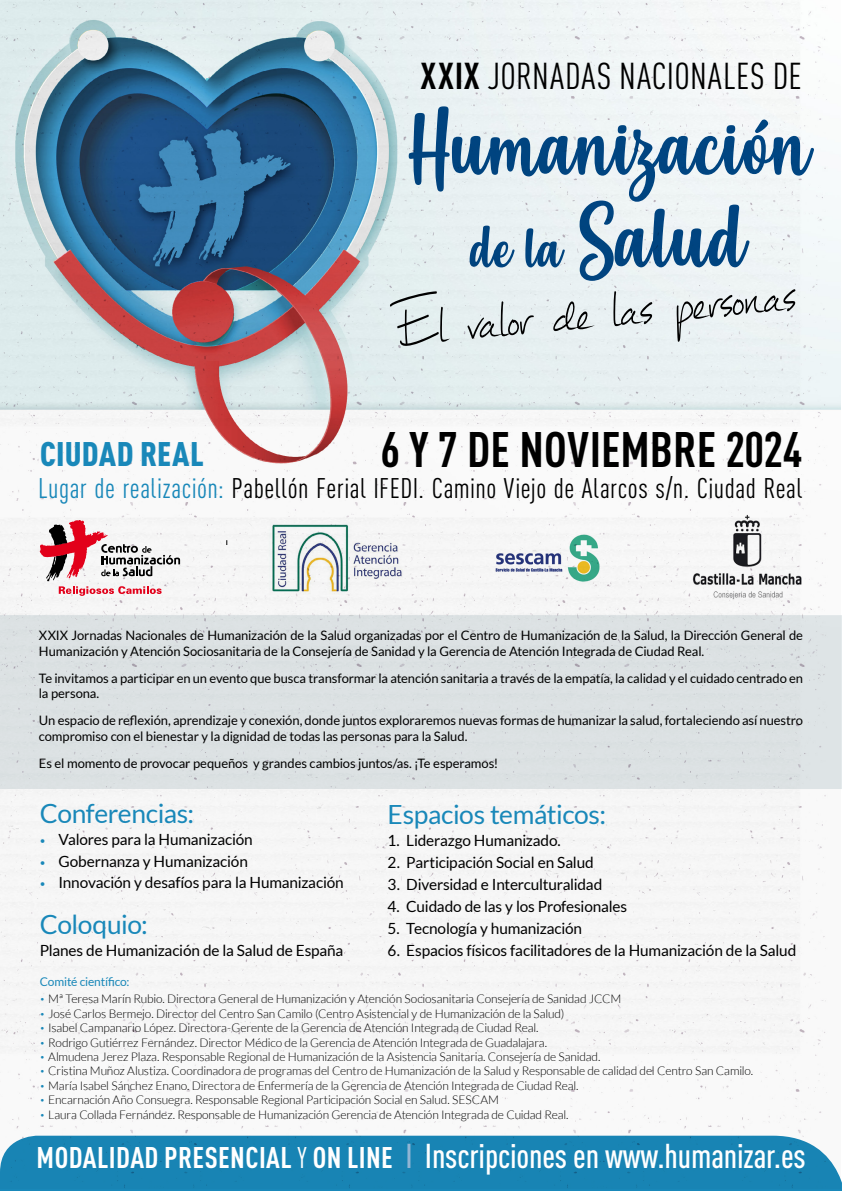
<style>
.page{position:relative;width:842px;height:1191px;background:#fff}
.page>*{position:absolute;margin:0;border:0;box-sizing:border-box;transform-origin:0 0}
.t1{font:83.2px/92.5px "Misses";letter-spacing:.005em;color:#004886;text-align:center;scale:.95 1}
.t2{font:700 condensed 49.1px "DIN Pro";color:#000}
.t3{font:condensed 36.9px "DIN Pro";letter-spacing:.02em;color:#000}
.t4{font:500 condensed 34px "DIN Pro";letter-spacing:-.005em;color:#fff}
.t5{font:900 condensed 33.7px "DIN Pro";letter-spacing:.005em;color:#1988b9}
.t6{font:condensed 28px "DIN Pro";letter-spacing:.015em;color:#000}
.t7{font:26.4px "Lato";letter-spacing:-.015em;color:#1988b9}
.t8{font:15.4px "Lato";letter-spacing:-.015em;color:#000}
.t9{font:13px/15.6px "Lato";letter-spacing:-.01em;color:#000}
.t10{font:300 12px "Lato";letter-spacing:-.015em;color:#000}
.t11{font:12px "Lato";letter-spacing:-.015em;color:#1988b9}
.s1{font-weight:700}
.s2{font-size:55.5px}
.s3{color:#1988b9}
.s4{font-size:9.9px;color:#1988b9}
.s5{font-size:9px;color:#1988b9}
.s6{font-weight:700;font-size:29.5px}
.s7{font-weight:400;font-size:29.5px}
.s8{color:#91b5d4}
</style>
<div class="page">
<img style="left:0;top:0;width:840px;height:1134px">
<svg style="left:389px;top:259px;width:406px;height:109px;fill:#e8f0f2"></svg>
<div style="left:0;top:615px;width:842px;height:174px;background:#dce1e3"></div>
<div style="left:0;top:1135px;width:842px;height:56px;background:#1884b4"></div>
<svg style="left:40px;top:520px;width:140px;height:76px"></svg>
<img style="left:687px;top:506px;width:117px;height:103px">
<img style="left:267px;top:521px;width:141px;height:74px">
<img style="left:494px;top:532px;width:107px;height:51px">
<h3 class="t3" style="left:421px;top:49px;width:366px"><span class="s1">XXIX</span> Jornadas Nacionales DE</h3>
<h1 class="t1" style="left:407px;top:102px;width:427px">Humanización <span class="s2">de la</span> Salud</h1>
<h3 class="t5" style="left:40px;top:428px;width:165px">CIUDAD REAL</h3>
<h2 class="t2" style="left:381px;top:412px;width:423px">6 Y 7 DE NOVIEMBRE 2024</h2>
<h3 class="t6" style="left:38px;top:468px;width:766px"><span class="s3">Lugar de realización:</span> Pabellón Ferial IFEDI . Camino Viejo de Alarcos s/n. Ciudad Real</h3>
<p class="t9" style="left:39px;top:627px;width:766px">XXIX Jornadas Nacionales de Humanización de la Salud organizadas por el Centro de Humanización de la Salud, la Dirección General de<br>Humanización y Atención Sociosanitaria de la Consejería de Sanidad y la Gerencia de Atención Integrada de Ciudad Real.</p>
<p class="t9" style="left:39px;top:670px;width:766px">Te invitamos a participar en un evento que busca transformar la atención sanitaria a través de la empatía, la calidad y el cuidado centrado en la persona.</p>
<p class="t9" style="left:39px;top:712px;width:766px">Un espacio de reflexión, aprendizaje y conexión, donde juntos exploraremos nuevas formas de humanizar la salud, fortaleciendo así nuestro compromiso con el bienestar y la dignidad de todas las personas para la Salud.</p>
<p class="t9" style="left:39px;top:755px;width:461px">Es el momento de provocar pequeños y grandes cambios juntos/as. ¡Te esperamos!</p>
<h3 class="t7" style="left:40px;top:799px;width:156px">Conferencias:</h3>
<p class="t8" style="left:40px;top:831px;width:215px"><span class="s4">•</span> Valores para la Humanización</p>
<p class="t8" style="left:40px;top:852px;width:210px"><span class="s4">•</span> Gobernanza y Humanización</p>
<p class="t8" style="left:40px;top:874px;width:305px"><span class="s4">•</span> Innovación y desafíos para la Humanización</p>
<h3 class="t7" style="left:40px;top:909px;width:110px">Coloquio:</h3>
<p class="t8" style="left:40px;top:941px;width:305px">Planes de Humanización de la Salud de España</p>
<h3 class="t7" style="left:388px;top:800px;width:220px">Espacios temáticos:</h3>
<p class="t8" style="left:388px;top:832px;width:175px">1. Liderazgo Humanizado.</p>
<p class="t8" style="left:388px;top:854px;width:208px">2. Participación Social en Salud</p>
<p class="t8" style="left:388px;top:876px;width:216px">3. Diversidad e Interculturalidad</p>
<p class="t8" style="left:388px;top:898px;width:241px">4. Cuidado de las y los Profesionales</p>
<p class="t8" style="left:388px;top:919px;width:196px">5. Tecnología y humanización</p>
<p class="t8" style="left:388px;top:941px;width:410px">6. Espacios físicos facilitadores de la Humanización de la Salud</p>
<p class="t11" style="left:40px;top:974px;width:91px">Comité científico:</p>
<p class="t10" style="left:40px;top:992px;width:583px"><span class="s5">•</span> Mª Teresa Marín Rubio. Directora General de Humanización y Atención Sociosanitaria Consejería de Sanidad JCCM</p>
<p class="t10" style="left:40px;top:1007px;width:526px"><span class="s5">•</span> José Carlos Bermejo. Director del Centro San Camilo (Centro Asistencial y de Humanización de la Salud)</p>
<p class="t10" style="left:40px;top:1021px;width:500px"><span class="s5">•</span> Isabel Campanario López. Directora-Gerente de la Gerencia de Atención Integrada de Ciudad Real.</p>
<p class="t10" style="left:40px;top:1035px;width:509px"><span class="s5">•</span> Rodrigo Gutiérrez Fernández. Director Médico de la Gerencia de Atención Integrada de Guadalajara.</p>
<p class="t10" style="left:40px;top:1050px;width:562px"><span class="s5">•</span> Almudena Jerez Plaza. Responsable Regional de Humanización de la Asistencia Sanitaria. Consejería de Sanidad.</p>
<p class="t10" style="left:40px;top:1064px;width:715px"><span class="s5">•</span> Cristina Muñoz Alustiza. Coordinadora de programas del Centro de Humanización de la Salud y Responsable de calidad del Centro San Camilo.</p>
<p class="t10" style="left:40px;top:1079px;width:540px"><span class="s5">•</span> María Isabel Sánchez Enano. Directora de Enfermería de la Gerencia de Atención Integrada de Ciudad Real.</p>
<p class="t10" style="left:40px;top:1093px;width:461px"><span class="s5">•</span> Encarnación Año Consuegra. Responsable Regional Participación Social en Salud. SESCAM</p>
<p class="t10" style="left:40px;top:1107px;width:530px"><span class="s5">•</span> Laura Collada Fernández. Responsable de Humanización Gerencia de Atención Integrada de Cuidad Real.</p>
<h3 class="t4" style="left:37px;top:1131px;width:770px"><span class="s6">MODALIDAD PRESENCIAL</span> <span class="s7">y</span> <span class="s6">ON LINE</span> <span class="s8">I</span> Inscripciones en www.humanizar.es</h3>
</div>
